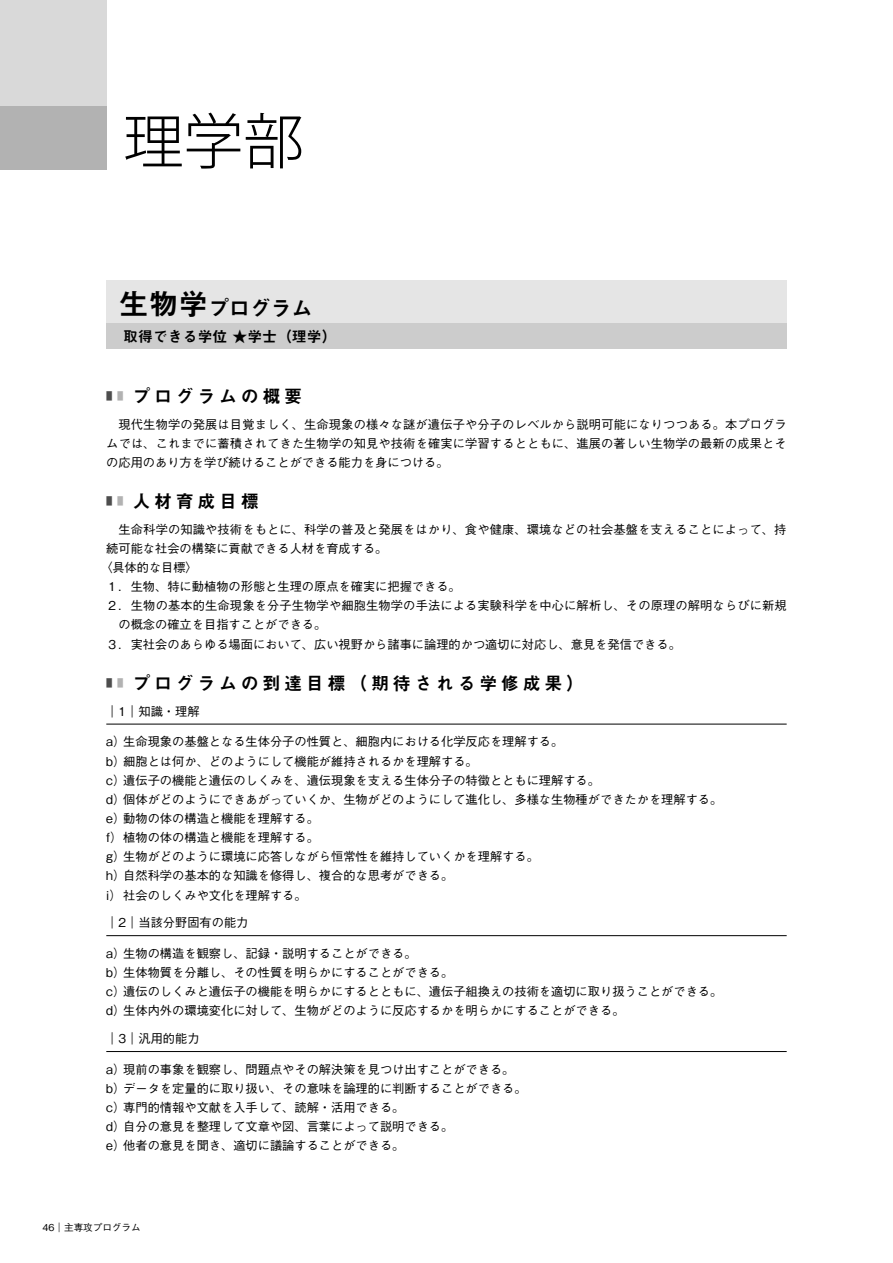
<style>
.page{position:relative;width:893px;height:1263px;background:#fff}
.page>*{position:absolute;margin:0;border:0;box-sizing:border-box;transform-origin:0 0}
.t1{font:300 60px "Koz Go Pro";color:#000}
.t2{font:20.85px "Midashi Go Pr 6 MB31";color:#000}
.t3{font:18px "Midashi Go Pr 6 MB31";letter-spacing:.2em;color:#000}
.t4{font:14.85px "Midashi Go Pr 6 MB31";color:#000}
.t5{font:500 12.15px/19.2px "Gothic BBB Pr 6";color:#000}
.t6{font:500 9.6px "Gothic BBB Pro";color:#000}
.s1{font-size:29.7px}
</style>
<div class="page">
<div style="left:0;top:0;width:106px;height:170px;background:#d9d9d9"></div>
<div style="left:0;top:106px;width:106px;height:64px;background:#b2b2b2"></div>
<div style="left:106px;top:281px;width:681px;height:68px;background:#e5e5e5"></div>
<div style="left:106px;top:323px;width:681px;height:26px;background:#ccc"></div>
<hr style="left:106px;top:724px;width:681px;height:1px;background:#000">
<hr style="left:106px;top:935px;width:681px;height:1px;background:#000">
<hr style="left:106px;top:1051px;width:681px;height:1px;background:#000">
<h1 class="t1" style="left:123px;top:102px;width:182px">理学部</h1>
<h2 class="t2" style="left:119px;top:292px;width:195px"><span class="s1">生物学</span>プログラム</h2>
<p class="t4" style="left:123px;top:324px;width:215px">取得できる学位 ★学士（理学）</p>
<h3 class="t3" style="left:106px;top:382px;width:198px"><sup>■</sup> <sup>■</sup> プログラムの概要</h3>
<p class="t5" style="left:106px;top:414px;width:682px;text-align:justify;text-indent:12px">現代生物学の発展は目覚ましく、生命現象の様々な謎が遺伝子や分子のレベルから説明可能になりつつある。本プログラムでは、これまでに蓄積されてきた生物学の知見や技術を確実に学習するとともに、進展の著しい生物学の最新の成果とその応用のあり方を学び続けることができる能力を身につける。</p>
<h3 class="t3" style="left:106px;top:487px;width:154px"><sup>■</sup> <sup>■</sup> 人材育成目標</h3>
<p class="t5" style="left:119px;top:519px;width:669px">生命科学の知識や技術をもとに、科学の普及と発展をはかり、食や健康、環境などの社会基盤を支えることによって、持</p>
<p class="t5" style="left:106px;top:538px;width:283px">続可能な社会の構築に貢献できる人材を育成する。</p>
<p class="t5" style="left:100px;top:557px;width:99px">〈具体的な目標〉</p>
<p class="t5" style="left:106px;top:576px;width:356px">１．生物、特に動植物の形態と生理の原点を確実に把握できる。</p>
<p class="t5" style="left:106px;top:595px;width:682px">２．生物の基本的生命現象を分子生物学や細胞生物学の手法による実験科学を中心に解析し、その原理の解明ならびに新規</p>
<p class="t5" style="left:119px;top:614px;width:209px">の概念の確立を目指すことができる。</p>
<p class="t5" style="left:106px;top:634px;width:576px">３．実社会のあらゆる場面において、広い視野から諸事に論理的かつ適切に対応し、意見を発信できる。</p>
<h3 class="t3" style="left:106px;top:669px;width:479px"><sup>■</sup> <sup>■</sup> プログラムの到達目標（期待される学修成果）</h3>
<p class="t5" style="left:106px;top:701px;width:95px">｜1｜知識・理解</p>
<p class="t5" style="left:106px;top:731px;width:618px">a）生命現象の基盤となる生体分子の性質と、細胞内における化学反応を理解する。<br>b）細胞とは何か、どのようにして機能が維持されるかを理解する。<br>c）遺伝子の機能と遺伝のしくみを、遺伝現象を支える生体分子の特徴とともに理解する。<br>d）個体がどのようにできあがっていくか、生物がどのようにして進化し、多様な生物種ができたかを理解する。e）動物の体の構造と機能を理解する。<br>f） 植物の体の構造と機能を理解する。<br>g）生物がどのように環境に応答しながら恒常性を維持していくかを理解する。<br>h）自然科学の基本的な知識を修得し、複合的な思考ができる。<br>i） 社会のしくみや文化を理解する。</p>
<p class="t5" style="left:106px;top:912px;width:144px">｜2｜当該分野固有の能力</p>
<p class="t5" style="left:106px;top:943px;width:618px">a）生物の構造を観察し、記録・説明することができる。<br>b）生体物質を分離し、その性質を明らかにすることができる。<br>c）遺伝のしくみと遺伝子の機能を明らかにするとともに、遺伝子組換えの技術を適切に取り扱うことができる。d）生体内外の環境変化に対して、生物がどのように反応するかを明らかにすることができる。</p>
<p class="t5" style="left:106px;top:1028px;width:95px">｜3｜汎用的能力</p>
<p class="t5" style="left:106px;top:1059px;width:422px">a）現前の事象を観察し、問題点やその解決策を見つけ出すことができる。<br>b）データを定量的に取り扱い、その意味を論理的に判断することができる。c）専門的情報や文献を入手して、読解・活用できる。<br>d）自分の意見を整理して文章や図、言葉によって説明できる。<br>e）他者の意見を聞き、適切に議論することができる。</p>
<p class="t6" style="left:43px;top:1220px;width:100px">46｜主専攻プログラム</p>
</div>
